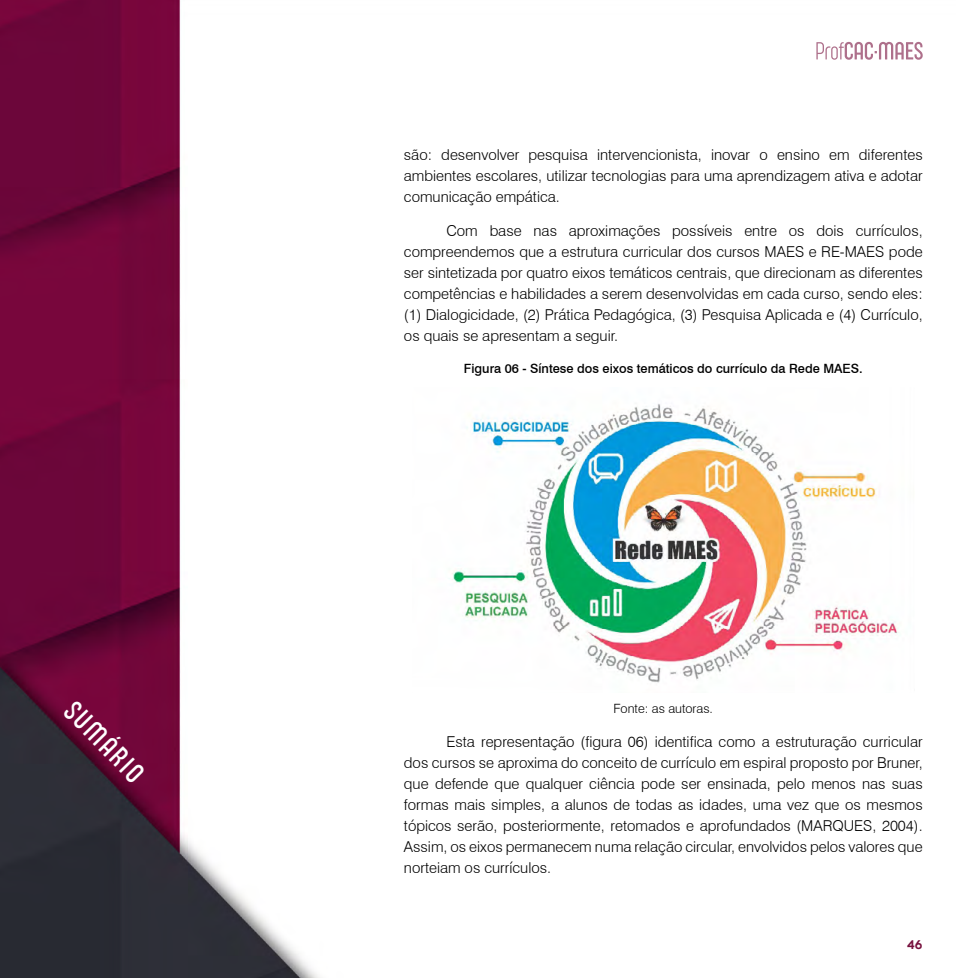
<style>
.page{position:relative;width:978px;height:978px;background:#fff}
.page>*{position:absolute;margin:0;border:0;box-sizing:border-box;transform-origin:0 0}
.t1{font:300 28.95px "Sugo Pro Display Trial";color:#fff}
.t2{font:300 15px/21px "Swiss 721 BT";color:#000;text-align:justify}
.t3{font:500 12.75px "Swiss 721 BT";color:#000}
.t4{font:300 12.75px "Swiss 721 BT";color:#000}
.t5{font:12px "Geometos";color:#77113e}
</style>
<div class="page">
<img style="left:0;top:0;width:919px;height:978px">
<svg style="left:816px;top:42px;width:107px;height:18px"></svg>
<img style="left:412px;top:387px;width:502px;height:306px">
<h1 class="t1" style="left:81px;top:694px;width:101px;rotate:46deg">SUMÁRIO</h1>
<p class="t2" style="left:404px;top:144px;width:520px">são: desenvolver pesquisa intervencionista, inovar o ensino em diferentes ambientes escolares, utilizar tecnologias para uma aprendizagem ativa e adotar comunicação empática.</p>
<p class="t2" style="left:404px;top:220px;width:520px;text-indent:43px">Com base nas aproximações possíveis entre os dois currículos, compreendemos que a estrutura curricular dos cursos MAES e RE-MAES pode ser sintetizada por quatro eixos temáticos centrais, que direcionam as diferentes competências e habilidades a serem desenvolvidas em cada curso, sendo eles: (1) Dialogicidade, (2) Prática Pedagógica, (3) Pesquisa Aplicada e (4) Currículo, os quais se apresentam a seguir.</p>
<p class="t3" style="left:464px;top:361px;width:400px">Figura 06 - Síntese dos eixos temáticos do currículo da Rede MAES.</p>
<p class="t4" style="left:614px;top:701px;width:101px">Fonte: as autoras.</p>
<p class="t2" style="left:404px;top:731px;width:520px;text-indent:43px">Esta representação (figura 06) identifica como a estruturação curricular dos cursos se aproxima do conceito de currículo em espiral proposto por Bruner, que defende que qualquer ciência pode ser ensinada, pelo menos nas suas formas mais simples, a alunos de todas as idades, uma vez que os mesmos tópicos serão, posteriormente, retomados e aprofundados (MARQUES, 2004).<br>Assim, os eixos permanecem numa relação circular, envolvidos pelos valores que norteiam os currículos.</p>
<p class="t5" style="left:907px;top:938px;width:17px">46</p>
</div>
